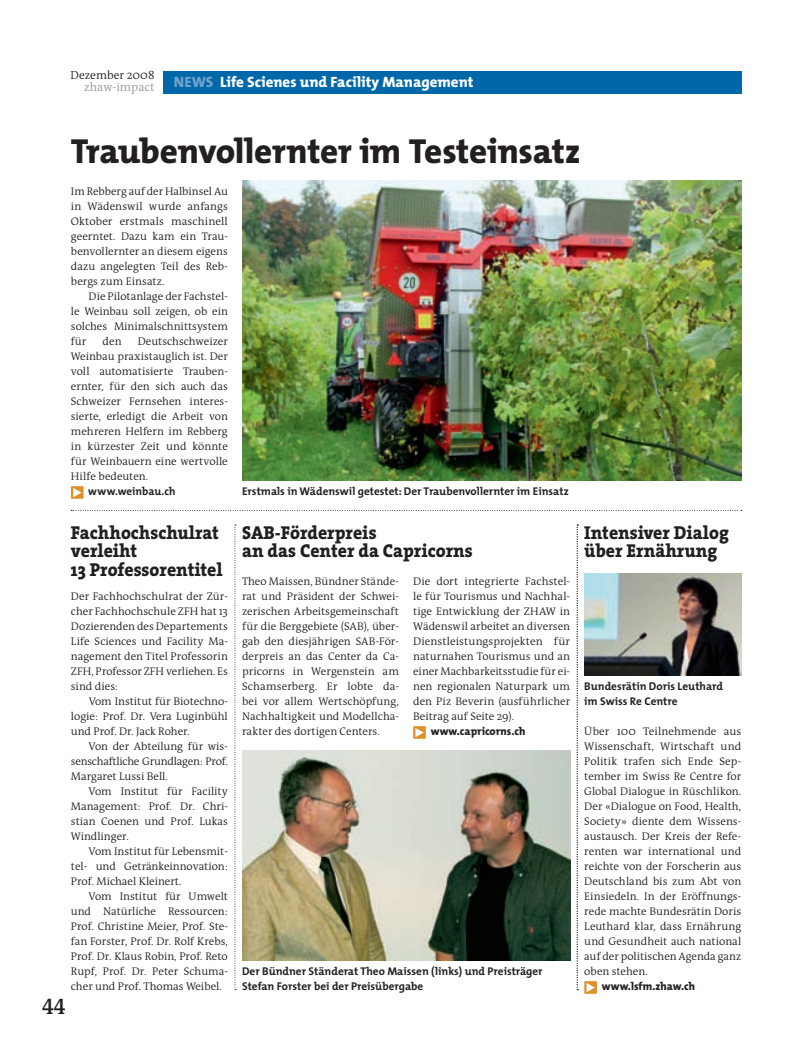
<style>
.page{position:relative;width:798px;height:1063px;background:#fff}
.page>*{position:absolute;margin:0;border:0;box-sizing:border-box;transform-origin:0 0}
.t1{font:800 35px "The Mix";letter-spacing:-.01em;color:#231f20}
.t2{font:22.5px "The Antiqua B6 c Semi Bold Caps";color:#231f20}
.t3{font:800 18.75px/18.8px "The Serif";color:#231f20;scale:.95 1}
.t4{font:800 15px "The Mix";color:#fff}
.t5{font:300 12.12px "The Antiqua B4";color:#999}
.t6{font:300 11.62px "The Antiqua B4";color:#231f20}
.t7{font:700 11.25px/15px "The Mix";color:#231f20}
.t8{font:800 11.25px "The Mix";color:#231f20}
.t9{font:300 11.12px/15px "The Antiqua B4";color:#231f20;text-align:justify}
.t10{font:300 11.12px "The Antiqua B4";letter-spacing:-.02em;color:#231f20}
.s1{color:#73a1ce}
</style>
<div class="page">
<div style="left:163px;top:71px;width:578px;height:22px;background:#0068a9"></div>
<img style="left:242px;top:180px;width:499px;height:300px">
<img style="left:242px;top:750px;width:328px;height:210px">
<img style="left:584px;top:573px;width:157px;height:102px">
<div style="left:71px;top:486px;width:12px;height:13px;background:#de9026"></div>
<svg style="left:73px;top:488px;width:9px;height:9px"></svg>
<div style="left:413px;top:726px;width:12px;height:13px;background:#de9026"></div>
<svg style="left:415px;top:728px;width:8px;height:9px"></svg>
<div style="left:584px;top:981px;width:12px;height:13px;background:#de9026"></div>
<svg style="left:586px;top:983px;width:8px;height:9px"></svg>
<svg style="left:71px;top:510px;width:670px;height:1px"></svg>
<svg style="left:576px;top:525px;width:2px;height:465px"></svg>
<svg style="left:234px;top:525px;width:2px;height:465px"></svg>
<p class="t6" style="left:71px;top:71px;width:85px">Dezember 2008</p>
<p class="t5" style="left:84px;top:83px;width:72px">zhaw-impact</p>
<p class="t4" style="left:174px;top:74px;width:301px"><span class="s1">NEWS</span> Life Scienes und Facility Management</p>
<p class="t1" style="left:71px;top:130px;width:511px">Traubenvollernter im Testeinsatz</p>
<p class="t9" style="left:71px;top:185px;width:158px">Im Rebberg auf der Halbinsel Au</p>
<p class="t9" style="left:71px;top:200px;width:158px">in Wädenswil wurde anfangs</p>
<p class="t9" style="left:71px;top:215px;width:158px">Oktober erstmals maschinell</p>
<p class="t9" style="left:71px;top:230px;width:158px">geerntet. Dazu kam ein Trau-</p>
<p class="t9" style="left:71px;top:245px;width:158px">benvollernter an diesem eigens</p>
<p class="t9" style="left:71px;top:260px;width:158px">dazu angelegten Teil des Reb-</p>
<p class="t9" style="left:71px;top:275px;width:95px">bergs zum Einsatz.</p>
<p class="t9" style="left:89px;top:290px;width:141px">Die Pilotanlage der Fachstel-</p>
<p class="t9" style="left:71px;top:305px;width:158px">le Weinbau soll zeigen, ob ein</p>
<p class="t9" style="left:71px;top:320px;width:158px">solches Minimalschnittsystem</p>
<p class="t9" style="left:71px;top:335px;width:17px">für</p>
<p class="t9" style="left:103px;top:335px;width:20px">den</p>
<p class="t9" style="left:71px;top:335px;width:158px;text-indent:67px">Deutschschweizer Weinbau praxistauglich ist. Der voll automatisierte Trauben&shy;ernter, für den sich auch das Schweizer Fernsehen interes&shy;sierte, erledigt die Arbeit von mehreren Helfern im Rebberg in kürzester Zeit und könnte für Weinbauern eine wertvolle Hilfe bedeuten.</p>
<p class="t7" style="left:88px;top:484px;width:89px">www.weinbau.ch</p>
<p class="t7" style="left:242px;top:484px;width:328px">Erstmals in Wädenswil getestet: Der Traubenvollernter im Einsatz</p>
<p class="t3" style="left:71px;top:525px;width:161px">Fachhochschulrat verleiht<br>13 Professorentitel</p>
<p class="t9" style="left:71px;top:590px;width:158px">Der Fachhochschulrat der Zür-</p>
<p class="t9" style="left:71px;top:605px;width:158px">cher Fachhochschule ZFH hat 13</p>
<p class="t9" style="left:71px;top:620px;width:158px">Dozierenden des Departements</p>
<p class="t9" style="left:71px;top:635px;width:158px">Life Sciences und Facility Ma-</p>
<p class="t9" style="left:71px;top:650px;width:158px">nagement den Titel Professorin</p>
<p class="t9" style="left:71px;top:665px;width:158px">ZFH, Professor ZFH verliehen. Es</p>
<p class="t9" style="left:71px;top:680px;width:48px">sind dies:</p>
<p class="t9" style="left:89px;top:695px;width:141px">Vom Institut für Biotechno-</p>
<p class="t9" style="left:71px;top:710px;width:158px">logie: Prof. Dr. Vera Luginbühl</p>
<p class="t9" style="left:71px;top:725px;width:120px">und Prof. Dr. Jack Roher.</p>
<p class="t9" style="left:89px;top:740px;width:141px">Von der Abteilung für wis-</p>
<p class="t10" style="left:71px;top:757px;width:158px">senschaftliche Grundlagen: Prof.</p>
<p class="t9" style="left:71px;top:770px;width:98px">Margaret Lussi Bell.</p>
<p class="t9" style="left:89px;top:785px;width:141px">Vom Institut für Facility</p>
<p class="t9" style="left:71px;top:800px;width:158px">Management: Prof. Dr. Chri-</p>
<p class="t9" style="left:71px;top:815px;width:158px">stian Coenen und Prof. Lukas</p>
<p class="t9" style="left:71px;top:830px;width:59px">Windlinger.</p>
<p class="t9" style="left:89px;top:845px;width:141px">Vom Institut für Lebensmit-</p>
<p class="t9" style="left:71px;top:860px;width:158px">tel- und Getränkeinnovation:</p>
<p class="t9" style="left:71px;top:875px;width:112px">Prof. Michael Kleinert.</p>
<p class="t9" style="left:89px;top:890px;width:141px">Vom Institut für Umwelt</p>
<p class="t9" style="left:71px;top:905px;width:158px">und Natürliche Ressourcen:</p>
<p class="t9" style="left:71px;top:920px;width:158px">Prof. Christine Meier, Prof. Ste-</p>
<p class="t9" style="left:71px;top:935px;width:158px">fan Forster, Prof. Dr. Rolf Krebs,</p>
<p class="t9" style="left:71px;top:950px;width:158px">Prof. Dr. Klaus Robin, Prof. Reto</p>
<p class="t9" style="left:71px;top:965px;width:158px">Rupf, Prof. Dr. Peter Schuma-</p>
<p class="t9" style="left:71px;top:980px;width:152px">cher und Prof. Thomas Weibel.</p>
<p class="t3" style="left:242px;top:525px;width:244px">SAB-Förderpreis<br>an das Center da Capricorns</p>
<p class="t9" style="left:242px;top:575px;width:158px">Theo Maissen, Bündner Stände&shy;rat und Präsident der Schwei&shy;zerischen Arbeitsgemeinschaft für die Berggebiete (SAB), über&shy;gab den diesjährigen SAB-För&shy;derpreis an das Center da Ca&shy;pricorns in Wergenstein am Schamserberg. Er lobte da&shy;bei vor allem Wertschöpfung, Nachhaltigkeit und Modellcha&shy;rakter des dortigen Centers.</p>
<p class="t9" style="left:413px;top:575px;width:158px">Die dort integrierte Fachstel&shy;le für Tourismus und Nachhal&shy;tige Entwicklung der ZHAW in Wädenswil arbeitet an diversen Dienstleistungsprojekten für naturnahen Tourismus und an einer Machbarkeitsstudie für ei&shy;nen regionalen Naturpark um den Piz Beverin (ausführlicher Beitrag auf Seite 29).</p>
<p class="t3" style="left:584px;top:525px;width:154px">Intensiver Dialog über Ernährung</p>
<p class="t7" style="left:584px;top:679px;width:140px">Bundesrätin Doris Leuthard im Swiss Re Centre</p>
<p class="t9" style="left:584px;top:725px;width:158px">Über 100 Teilnehmende aus Wissenschaft, Wirtschaft und Politik trafen sich Ende Sep&shy;tember im Swiss Re Centre for Global Dialogue in Rüschlikon.<br>Der «Dialogue on Food, Health, Society» diente dem Wissens&shy;austausch. Der Kreis der Refe&shy;renten war international und reichte von der Forscherin aus Deutschland bis zum Abt von Einsiedeln. In der Eröffnungs&shy;rede machte Bundesrätin Doris Leuthard klar, dass Ernährung und Gesundheit auch national auf der politischen Agenda ganz oben stehen.</p>
<p class="t8" style="left:601px;top:980px;width:95px">www.lsfm.zhaw.ch</p>
<p class="t8" style="left:430px;top:725px;width:96px">www.capricorns.ch</p>
<p class="t7" style="left:242px;top:964px;width:302px">Der Bündner Ständerat Theo Maissen (links) und Preisträger<br>Stefan Forster bei der Preisübergabe</p>
<p class="t2" style="left:42px;top:993px;width:25px">44</p>
</div>
